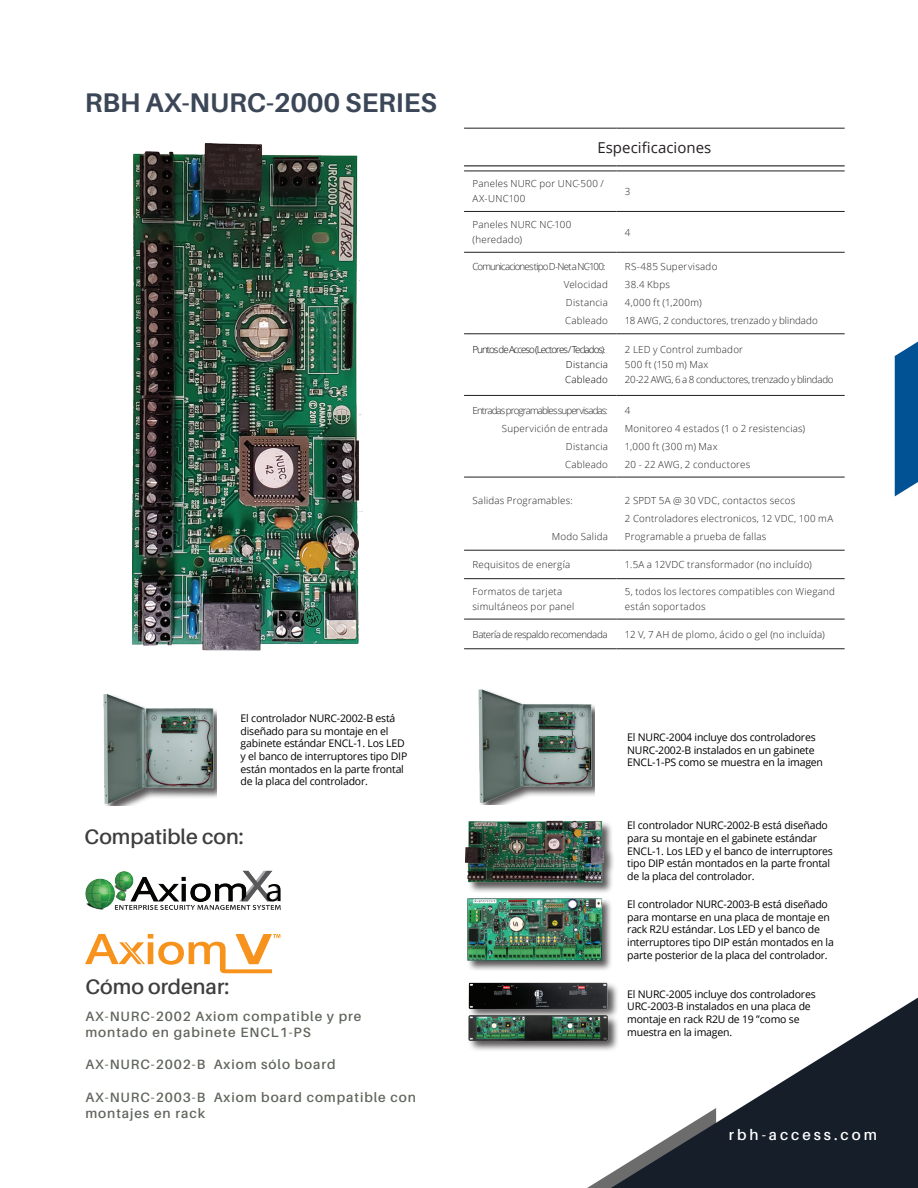
<style>
.page{position:relative;width:918px;height:1188px;background:#fff}
.page>*{position:absolute;margin:0;border:0;box-sizing:border-box;transform-origin:0 0}
.t1{font:700 27px "Aileron";color:#3b4657}
.t2{font:600 21px "Aileron";color:#3e3e3f}
.t3{font:15px "Open Sans";color:#231f20}
.t4{font:600 15px "Aileron";letter-spacing:.2em;color:#fff}
.t5{font:600 13.5px/16.2px "Aileron";letter-spacing:.07em;color:#5f655b}
.t6{font:10.5px/12.6px "Open Sans";letter-spacing:-.02em;color:#000}
.t7{font:300 9.75px/18px "Open Sans";letter-spacing:.02em;color:#231f20}
.t8{font:300 9.75px/15px "Open Sans";letter-spacing:-.025em;color:#231f20}
.t9{font:300 9.75px/15px "Open Sans";letter-spacing:-.095em;color:#040503}
.t10{font:300 9.75px "Open Sans";letter-spacing:-.045em;color:#231f20}
.s1{font-family:"Fira Sans";font-size:8.25px}
</style>
<div class="page">
<svg style="left:587px;top:1173px;width:24px;height:15px"></svg>
<svg style="left:611px;top:998px;width:307px;height:190px;fill:#161e29"></svg>
<hr style="left:464px;top:128px;width:43px;height:1px;background:#231f20">
<hr style="left:507px;top:128px;width:109px;height:1px;background:#231f20">
<hr style="left:616px;top:128px;width:229px;height:1px;background:#231f20">
<hr style="left:464px;top:165px;width:43px;height:1px;background:#231f20">
<hr style="left:507px;top:165px;width:109px;height:1px;background:#231f20">
<hr style="left:616px;top:165px;width:229px;height:1px;background:#231f20">
<hr style="left:464px;top:171px;width:43px;height:1px;background:#231f20">
<hr style="left:507px;top:171px;width:109px;height:1px;background:#231f20">
<hr style="left:616px;top:171px;width:229px;height:1px;background:#231f20">
<hr style="left:464px;top:211px;width:43px;height:1px;background:#231f20">
<hr style="left:507px;top:211px;width:109px;height:1px;background:#231f20">
<hr style="left:616px;top:211px;width:229px;height:1px;background:#231f20">
<hr style="left:464px;top:252px;width:43px;height:1px;background:#231f20">
<hr style="left:507px;top:252px;width:109px;height:1px;background:#231f20">
<hr style="left:616px;top:252px;width:229px;height:1px;background:#231f20">
<hr style="left:464px;top:333px;width:43px;height:1px;background:#231f20">
<hr style="left:507px;top:333px;width:109px;height:1px;background:#231f20">
<hr style="left:616px;top:333px;width:229px;height:1px;background:#231f20">
<hr style="left:464px;top:395px;width:43px;height:1px;background:#231f20">
<hr style="left:507px;top:395px;width:109px;height:1px;background:#231f20">
<hr style="left:616px;top:395px;width:229px;height:1px;background:#231f20">
<hr style="left:464px;top:477px;width:43px;height:1px;background:#231f20">
<hr style="left:507px;top:477px;width:109px;height:1px;background:#231f20">
<hr style="left:616px;top:477px;width:229px;height:1px;background:#231f20">
<hr style="left:464px;top:550px;width:43px;height:1px;background:#231f20">
<hr style="left:507px;top:550px;width:109px;height:1px;background:#231f20">
<hr style="left:616px;top:550px;width:229px;height:1px;background:#231f20">
<hr style="left:464px;top:578px;width:43px;height:1px;background:#231f20">
<hr style="left:507px;top:578px;width:109px;height:1px;background:#231f20">
<hr style="left:616px;top:578px;width:229px;height:1px;background:#231f20">
<hr style="left:464px;top:619px;width:43px;height:1px;background:#231f20">
<hr style="left:507px;top:619px;width:109px;height:1px;background:#231f20">
<hr style="left:616px;top:619px;width:229px;height:1px;background:#231f20">
<hr style="left:464px;top:648px;width:43px;height:1px;background:#231f20">
<hr style="left:507px;top:648px;width:109px;height:1px;background:#231f20">
<hr style="left:616px;top:648px;width:229px;height:1px;background:#231f20">
<img style="left:133px;top:143px;width:230px;height:508px">
<img style="left:478px;top:689px;width:116px;height:115px">
<img style="left:103px;top:694px;width:112px;height:111px">
<div style="left:465px;top:819px;width:150px;height:75px;background:#231f20;opacity:.75"></div>
<img style="left:466px;top:819px;width:139px;height:65px">
<div style="left:467px;top:897px;width:146px;height:74px;background:#231f20;opacity:.75"></div>
<img style="left:468px;top:898px;width:134px;height:63px">
<div style="left:468px;top:982px;width:151px;height:38px;background:#231f20;opacity:.75"></div>
<img style="left:468px;top:982px;width:143px;height:28px">
<div style="left:468px;top:1015px;width:151px;height:37px;background:#231f20;opacity:.75"></div>
<img style="left:468px;top:1014px;width:142px;height:28px">
<img style="left:161px;top:716px;width:37px;height:17px">
<img style="left:538px;top:712px;width:37px;height:17px">
<img style="left:538px;top:735px;width:37px;height:18px">
<img style="left:85px;top:871px;width:195px;height:39px">
<svg style="left:85px;top:934px;width:195px;height:39px"></svg>
<svg style="left:895px;top:342px;width:23px;height:154px;background:#16619d"></svg>
<h1 class="t1" style="left:85px;top:88px;width:354px">RBH AX-NURC-2000 SERIES</h1>
<p class="t6" style="left:241px;top:712px;width:168px">El controlador NURC-2002-B está diseñado para su montaje en el gabinete estándar ENCL-1. Los LED y el banco de interruptores tipo DIP están montados en la parte frontal de la placa del controlador.</p>
<h2 class="t2" style="left:85px;top:825px;width:161px">Compatible con:</h2>
<h2 class="t2" style="left:85px;top:975px;width:145px">Cómo ordenar:</h2>
<p class="t5" style="left:85px;top:1008px;width:277px">AX-NURC-2002 Axiom compatible y pre montado en gabinete ENCL1-PS</p>
<p class="t5" style="left:85px;top:1057px;width:252px">AX-NURC-2002-B Axiom sólo board</p>
<p class="t5" style="left:85px;top:1089px;width:332px">AX-NURC-2003-B Axiom board compatible con montajes en rack</p>
<h3 class="t3" style="left:597px;top:137px;width:115px">Especificaciones</h3>
<p class="t7" style="left:473px;top:176px;width:133px;line-height:15px">Paneles NURC por UNC-500 /<br>AX-UNC100</p>
<p class="t7" style="left:625px;top:182px;width:7px">3</p>
<p class="t7" style="left:473px;top:217px;width:100px;line-height:15px">Paneles NURC NC-100 (heredado)</p>
<p class="t7" style="left:625px;top:223px;width:7px">4</p>
<p class="t7" style="left:564px;top:257px;width:46px;text-indent:-91px">Comunicaciones tipo D-Net a NC-100:<br>Velocidad<br>Distancia<br>Cableado</p>
<p class="t7" style="left:625px;top:257px;width:194px">RS-485 Supervisado<br>38.4 Kbps<br>4,000 ft (1,200m)<br>18 AWG, 2 conductores, trenzado y blindado</p>
<p class="t9" style="left:565px;top:342px;width:44px;text-indent:-92px">Puntos de Acceso (Lectores /Teclados<span class="s1">):<br></span>Distancia<br>Cableado</p>
<p class="t8" style="left:625px;top:342px;width:210px">2 LED y Control zumbador<br>500 ft (150 m) Max<br>20-22 AWG, 6 a 8 conductores, trenzado y blindado</p>
<p class="t7" style="left:473px;top:401px;width:137px;text-align:right">Entradas programables supervisadas:<br>Supervición de entrada<br>Distancia<br>Cableado</p>
<p class="t7" style="left:625px;top:401px;width:182px">4<br>Monitoreo 4 estados (1 o 2 resistencias)<br>1,000 ft (300 m) Max<br>20 - 22 AWG, 2 conductores</p>
<p class="t7" style="left:473px;top:491px;width:102px">Salidas Programables:</p>
<p class="t7" style="left:552px;top:527px;width:57px">Modo Salida</p>
<p class="t7" style="left:625px;top:491px;width:210px">2 SPDT 5A @ 30 VDC, contactos secos<br>2 Controladores electronicos, 12 VDC, 100 mA<br>Programable a prueba de fallas</p>
<p class="t7" style="left:473px;top:555px;width:99px">Requisitos de energía</p>
<p class="t7" style="left:625px;top:555px;width:189px">1.5A a 12VDC transformador (no incluído)</p>
<p class="t7" style="left:473px;top:584px;width:103px;line-height:15px">Formatos de tarjeta simultáneos por panel</p>
<p class="t7" style="left:625px;top:584px;width:212px;line-height:15px">5, todos los lectores compatibles con Wiegand están soportados</p>
<p class="t10" style="left:473px;top:627px;width:137px">Batería de respaldo recomendada</p>
<p class="t7" style="left:625px;top:625px;width:201px">12 V, 7 AH de plomo, ácido o gel (no incluída)</p>
<p class="t6" style="left:627px;top:731px;width:197px">El NURC-2004 incluye dos controladores<br>NURC-2002-B instalados en un gabinete<br>ENCL-1-PS como se muestra en la imagen</p>
<p class="t6" style="left:627px;top:819px;width:207px">El controlador NURC-2002-B está diseñado para su montaje en el gabinete estándar ENCL-1. Los LED y el banco de interruptores tipo DIP están montados en la parte frontal de la placa del controlador.</p>
<p class="t6" style="left:627px;top:898px;width:208px">El controlador NURC-2003-B está diseñado para montarse en una placa de montaje en rack R2U estándar. Los LED y el banco de interruptores tipo DIP están montados en la parte posterior de la placa del controlador.</p>
<p class="t6" style="left:627px;top:987px;width:190px">El NURC-2005 incluye dos controladores<br>URC-2003-B instalados en una placa de montaje en rack R2U de 19 ”como se muestra en la imagen.</p>
<h3 class="t4" style="left:729px;top:1126px;width:150px">rbh-access.com</h3>
</div>
